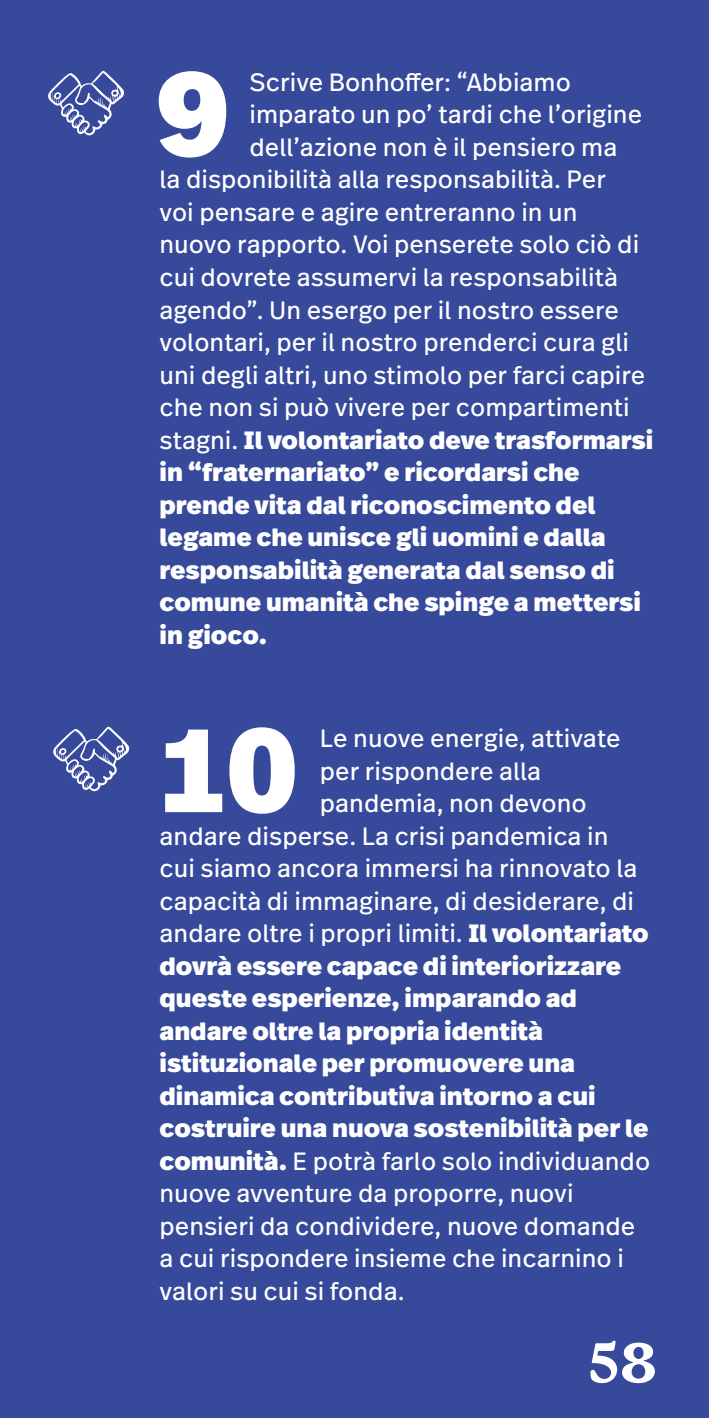
<style>
.page{position:relative;width:709px;height:1418px;background:#fff}
.page>*{position:absolute;margin:0;border:0;box-sizing:border-box;transform-origin:0 0}
.t1{font:900 117.75px "Real Text Pro";color:#fff}
.t2{font:800 55px "P22 Mackinac Pro";color:#fff}
.t3{font:25px "Real Text Pro";color:#fff}
.t4{font:900 25px "Real Text Pro";color:#fff}
.s1{font-weight:400}
.s2{font-weight:900}
</style>
<div class="page">
<div style="left:0;top:0;width:709px;height:1417px;background:#36499b"></div>
<svg style="left:53px;top:726px;width:77px;height:65px"></svg>
<svg style="left:48px;top:71px;width:76px;height:65px"></svg>
<h1 class="t1" style="left:156px;top:26px;width:72px">9</h1>
<p class="t3" style="left:249px;top:65px;width:323px">Scrive Bonhoffer: “Abbiamo</p>
<p class="t3" style="left:249px;top:97px;width:394px">imparato un po’ tardi che l’origine</p>
<p class="t3" style="left:249px;top:130px;width:369px">dell’azione non è il pensiero ma</p>
<p class="t3" style="left:159px;top:162px;width:448px">la disponibilità alla responsabilità. Per</p>
<p class="t3" style="left:159px;top:195px;width:419px">voi pensare e agire entreranno in un</p>
<p class="t3" style="left:159px;top:227px;width:481px">nuovo rapporto. Voi penserete solo ciò di</p>
<p class="t3" style="left:159px;top:260px;width:460px">cui dovrete assumervi la responsabilità</p>
<p class="t3" style="left:159px;top:292px;width:461px">agendo”. Un esergo per il nostro essere</p>
<p class="t3" style="left:159px;top:325px;width:471px">volontari, per il nostro prenderci cura gli</p>
<p class="t3" style="left:159px;top:357px;width:487px">uni degli altri, uno stimolo per farci capire</p>
<p class="t3" style="left:159px;top:390px;width:472px">che non si può vivere per compartimenti</p>
<p class="t4" style="left:159px;top:421px;width:495px"><span class="s1">stagni.</span> Il volontariato deve trasformarsi</p>
<p class="t4" style="left:159px;top:453px;width:421px">in “fraternariato” e ricordarsi che</p>
<p class="t4" style="left:159px;top:486px;width:437px">prende vita dal riconoscimento del</p>
<p class="t4" style="left:159px;top:518px;width:448px">legame che unisce gli uomini e dalla</p>
<p class="t4" style="left:159px;top:551px;width:456px">responsabilità generata dal senso di</p>
<p class="t4" style="left:159px;top:583px;width:483px">comune umanità che spinge a mettersi</p>
<p class="t4" style="left:159px;top:616px;width:109px">in gioco.</p>
<h1 class="t1" style="left:156px;top:682px;width:143px">10</h1>
<p class="t3" style="left:320px;top:721px;width:302px">Le nuove energie, attivate</p>
<p class="t3" style="left:320px;top:753px;width:223px">per rispondere alla</p>
<p class="t3" style="left:320px;top:786px;width:268px">pandemia, non devono</p>
<p class="t3" style="left:159px;top:818px;width:450px">andare disperse. La crisi pandemica in</p>
<p class="t3" style="left:159px;top:851px;width:479px">cui siamo ancora immersi ha rinnovato la</p>
<p class="t3" style="left:159px;top:883px;width:476px">capacità di immaginare, di desiderare, di</p>
<p class="t3" style="left:159px;top:916px;width:490px">andare oltre i propri limiti. <span class="s2">Il volontariato</span></p>
<p class="t4" style="left:159px;top:947px;width:463px">dovrà essere capace di interiorizzare</p>
<p class="t4" style="left:159px;top:979px;width:419px">queste esperienze, imparando ad</p>
<p class="t4" style="left:159px;top:1012px;width:385px">andare oltre la propria identità</p>
<p class="t4" style="left:159px;top:1044px;width:417px">istituzionale per promuovere una</p>
<p class="t4" style="left:159px;top:1077px;width:437px">dinamica contributiva intorno a cui</p>
<p class="t4" style="left:159px;top:1109px;width:490px">costruire una nuova sostenibilità per le</p>
<p class="t3" style="left:159px;top:1143px;width:492px"><span class="s2">comunità.</span> E potrà farlo solo individuando</p>
<p class="t3" style="left:159px;top:1176px;width:415px">nuove avventure da proporre, nuovi</p>
<p class="t3" style="left:159px;top:1208px;width:477px">pensieri da condividere, nuove domande</p>
<p class="t3" style="left:159px;top:1241px;width:466px">a cui rispondere insieme che incarnino i</p>
<p class="t3" style="left:159px;top:1273px;width:246px">valori su cui si fonda.</p>
<h2 class="t2" style="left:586px;top:1331px;width:71px">58</h2>
</div>
